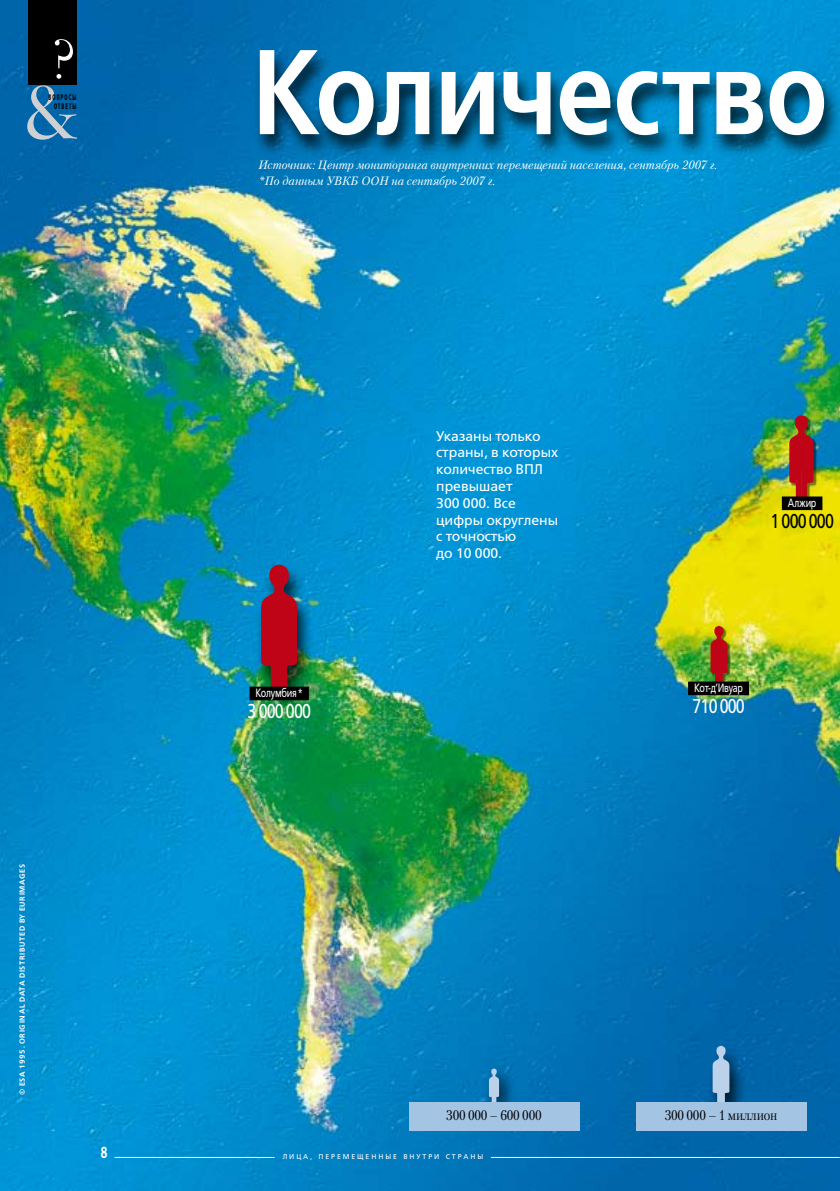
<style>
.page{position:relative;width:840px;height:1191px;background:#fff}
.page>*{position:absolute;margin:0;border:0;box-sizing:border-box;transform-origin:0 0}
.t1{font:700 120px "Free Set C";letter-spacing:-.01em;color:#fff;scale:.85 1}
.t2{font:20px "Free Set C";letter-spacing:-.05em;color:#fff;scale:.8 1}
.t3{font:20px "Free Set C";letter-spacing:-.05em;color:#000;scale:.8 1}
.t4{font:700 16px "Free Set C";color:#fff;scale:.75 1}
.t5{font:14px/16.8px "Free Set C";color:#fff}
.t6{font:14px "Petersburg C";letter-spacing:-.02em;color:#000;scale:.9 1}
.t7{font:italic 12px/16px "Petersburg C";color:#fff}
.t8{font:12px "Free Set C";letter-spacing:-.035em;color:#fff;scale:.75 1}
.t9{font:8px/9px "Free Set Bold C";letter-spacing:.3em;color:#000;text-align:right;scale:.5 1}
.t10{font:7.4px "Free Set Demi Bold C";letter-spacing:.095em;color:#fff}
.t11{font:7px "Free Set C";letter-spacing:.275em;color:#fff}
</style>
<div class="page">
<img style="left:0;top:0;width:839px;height:1191px">
<div style="left:705px;top:1044px;width:49px;height:91px;background:#000;opacity:.75"></div>
<svg style="left:712px;top:1045px;width:17px;height:57px"></svg>
<div style="left:481px;top:1061px;width:44px;height:69px;background:#000;opacity:.75"></div>
<svg style="left:488px;top:1068px;width:11px;height:34px"></svg>
<div style="left:789px;top:416px;width:35px;height:93px;background:#000;opacity:.5"></div>
<svg style="left:788px;top:415px;width:25px;height:81px;background:#a93320"></svg>
<div style="left:711px;top:627px;width:27px;height:67px;background:#000;opacity:.5"></div>
<svg style="left:710px;top:626px;width:17px;height:55px"></svg>
<div style="left:254px;top:563px;width:69px;height:156px;background:#000;opacity:.75"></div>
<svg style="left:261px;top:564px;width:36px;height:122px;background:#8f2032"></svg>
<div style="left:28px;top:0;width:48px;height:85px;background:#000"></div>
<svg style="left:55px;top:39px;width:18px;height:40px"></svg>
<svg style="left:27px;top:85px;width:50px;height:55px;background:#3a82b4"></svg>
<div style="left:408px;top:1102px;width:171px;height:29px;background:#a4c4e4"></div>
<div style="left:635px;top:1102px;width:170px;height:29px;background:#a4c4e4"></div>
<div style="left:249px;top:686px;width:60px;height:14px;background:#000"></div>
<div style="left:253px;top:48px;width:586px;height:193px;background:#000;opacity:.75"></div>
<div style="left:781px;top:496px;width:41px;height:14px;background:#000"></div>
<div style="left:687px;top:681px;width:61px;height:14px;background:#000"></div>
<hr style="left:115px;top:1157px;width:159px;height:1px;background:#fff">
<hr style="left:490px;top:1157px;width:349px;height:1px;background:#fff">
<p class="t9" style="left:48px;top:92px;width:57px">ВОПРОСЫ<br>ОТВЕТЫ</p>
<h1 class="t1" style="left:252px;top:24px;width:677px">Количество</h1>
<p class="t7" style="left:258px;top:156px;width:460px">Источник: Центр мониторинга внутренних перемещений населения, сентябрь 2007 г. *По данным УВКБ ООН на сентябрь 2007 г.</p>
<p class="t10" style="left:18px;top:1095px;width:232px;rotate:-90deg">© esa 1995. original data distributed by eurimages</p>
<p class="t8" style="left:255px;top:686px;width:65px">Колумбия *</p>
<h2 class="t2" style="left:247px;top:700px;width:81px">3 000 000</h2>
<p class="t5" style="left:436px;top:427px;width:123px">Указаны только страны, в которых количество ВПЛ превышает<br>300 000. Все цифры округлены с точностью<br>до 10 000.</p>
<p class="t8" style="left:787px;top:496px;width:40px">Алжир</p>
<h2 class="t3" style="left:770px;top:510px;width:81px">1 000 000</h2>
<p class="t8" style="left:693px;top:681px;width:67px">Кот-д’Ивуар</p>
<h2 class="t2" style="left:692px;top:695px;width:67px">710 000</h2>
<p class="t6" style="left:446px;top:1107px;width:107px">300 000 – 600 000</p>
<p class="t6" style="left:664px;top:1107px;width:126px">300 000 – 1 миллион</p>
<h3 class="t4" style="left:101px;top:1143px;width:11px">8</h3>
<p class="t11" style="left:282px;top:1153px;width:202px">ЛИЦА, перемещенные внутри стра ны</p>
<p class="t11" style="left:274px;top:1153px;width:218px">БЕ ЖЕН Цы перемещенные внутри стра ны</p>
</div>
